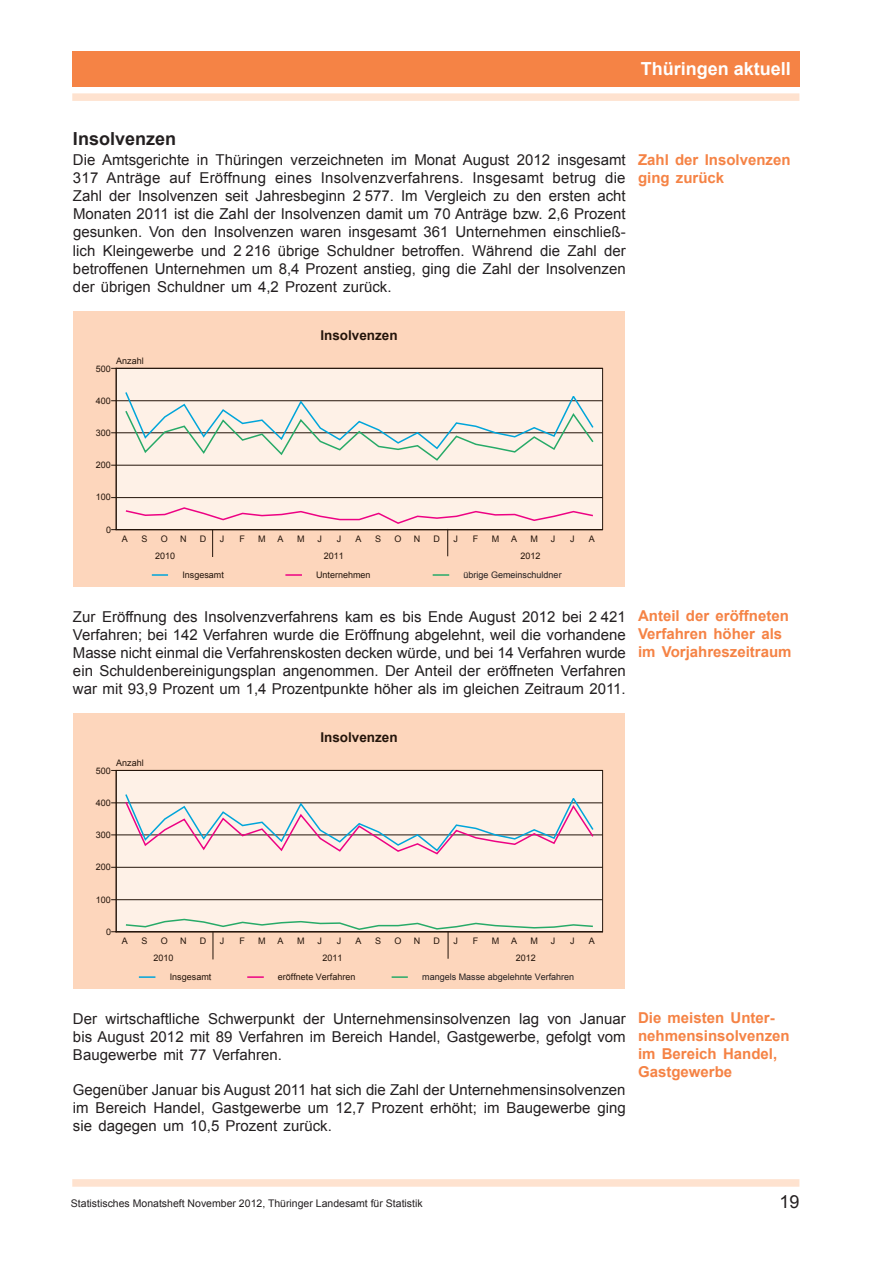
<style>
.page{position:relative;width:893px;height:1263px;background:#fff}
.page>*{position:absolute;margin:0;border:0;box-sizing:border-box;transform-origin:0 0}
.t1{font:700 18px "Arial";color:#fff}
.Überschrift1{font:700 18px "Arial";color:#231f20}
.t2{font:18px "Arial";color:#231f20}
.Text{font:15px/18px "Arial";color:#231f20;text-align:justify}
.t3{font:700 15px/18px "Arial";color:#f58345}
.t4{font:700 13.5px "Arial";color:#24150b}
.t5{font:10.5px "Arial";color:#231f20}
.t6{font:9px "Arial";color:#24150b}
.t7{font:9px "Arial";color:#231f20}
</style>
<div class="page">
<div style="left:72px;top:1179px;width:727px;height:8px;background:#fee2cf"></div>
<div style="left:72px;top:93px;width:727px;height:8px;background:#fee2cf"></div>
<div style="left:72px;top:51px;width:727px;height:35px;background:#f58345"></div>
<div style="left:73px;top:312px;width:552px;height:275px;background:#fdd6bc"></div>
<div style="left:116px;top:368px;width:487px;height:162px;background:#fef1e7"></div>
<hr style="left:602px;top:368px;width:1px;height:162px;background:#24150b">
<hr style="left:116px;top:368px;width:487px;height:1px;background:#24150b">
<hr style="left:116px;top:400px;width:487px;height:1px;background:#24150b">
<hr style="left:116px;top:432px;width:487px;height:1px;background:#24150b">
<hr style="left:116px;top:465px;width:487px;height:1px;background:#24150b">
<hr style="left:116px;top:497px;width:487px;height:1px;background:#24150b">
<svg style="left:124px;top:392px;width:471px;height:69px"></svg>
<hr style="left:115px;top:529px;width:488px;height:1px;background:#24150b">
<hr style="left:116px;top:368px;width:1px;height:162px;background:#24150b">
<svg style="left:152px;top:574px;width:16px;height:2px"></svg>
<svg style="left:285px;top:574px;width:17px;height:2px"></svg>
<svg style="left:433px;top:574px;width:16px;height:2px"></svg>
<svg style="left:124px;top:507px;width:471px;height:50px"></svg>
<div style="left:73px;top:714px;width:552px;height:275px;background:#fdd6bc"></div>
<div style="left:116px;top:770px;width:487px;height:162px;background:#fef1e7"></div>
<hr style="left:602px;top:770px;width:1px;height:162px;background:#24150b">
<hr style="left:116px;top:770px;width:487px;height:1px;background:#24150b">
<hr style="left:116px;top:802px;width:487px;height:1px;background:#24150b">
<hr style="left:116px;top:835px;width:487px;height:1px;background:#24150b">
<hr style="left:116px;top:867px;width:487px;height:1px;background:#24150b">
<hr style="left:116px;top:899px;width:487px;height:1px;background:#24150b">
<svg style="left:124px;top:794px;width:471px;height:61px"></svg>
<hr style="left:115px;top:931px;width:488px;height:1px;background:#24150b">
<hr style="left:116px;top:770px;width:1px;height:162px;background:#24150b">
<svg style="left:139px;top:976px;width:16px;height:2px"></svg>
<svg style="left:247px;top:976px;width:17px;height:2px"></svg>
<svg style="left:392px;top:976px;width:16px;height:2px"></svg>
<svg style="left:124px;top:918px;width:470px;height:41px"></svg>
<p class="t1" style="left:641px;top:57px;width:152px">Thüringen aktuell</p>
<p class="Überschrift1" style="left:73px;top:127px;width:105px">Insolvenzen</p>
<p class="Text" style="left:73px;top:151px;width:554px">Die Amtsgerichte in Thüringen verzeichneten im Monat August 2012 insgesamt 317 Anträge auf Eröffnung eines Insolvenzverfahrens. Insgesamt betrug die Zahl der Insolvenzen seit Jahresbeginn 2 577. Im Vergleich zu den ersten acht Monaten 2011 ist die Zahl der Insolvenzen damit um 70 Anträge bzw. 2,6 Prozent gesunken. Von den Insolvenzen waren insgesamt 361 Unternehmen einschließ&shy;lich Kleingewerbe und 2 216 übrige Schuldner betroffen. Während die Zahl der betroffenen Unternehmen um 8,4 Prozent anstieg, ging die Zahl der Insolvenzen der übrigen Schuldner um 4,2 Prozent zurück.</p>
<p class="t3" style="left:638px;top:151px;width:154px">Zahl der Insolvenzen ging zurück</p>
<p class="t6" style="left:116px;top:355px;width:29px">Anzahl</p>
<p class="t6" style="left:96px;top:362px;width:17px">500</p>
<p class="t6" style="left:96px;top:395px;width:17px">400</p>
<p class="t6" style="left:96px;top:427px;width:17px">300</p>
<p class="t6" style="left:96px;top:459px;width:17px">200</p>
<p class="t6" style="left:96px;top:491px;width:17px">100</p>
<p class="t6" style="left:106px;top:524px;width:7px">0</p>
<p class="t4" style="left:320px;top:327px;width:79px">Insolvenzen</p>
<p class="t6" style="left:122px;top:533px;width:8px">A</p>
<p class="t6" style="left:141px;top:533px;width:8px">S</p>
<p class="t6" style="left:161px;top:533px;width:9px">O</p>
<p class="t6" style="left:180px;top:533px;width:8px">N</p>
<p class="t6" style="left:200px;top:533px;width:8px">D</p>
<p class="t6" style="left:220px;top:533px;width:6px">J</p>
<p class="t6" style="left:239px;top:533px;width:7px">F</p>
<p class="t6" style="left:258px;top:533px;width:9px">M</p>
<p class="t6" style="left:277px;top:533px;width:8px">A</p>
<p class="t6" style="left:297px;top:533px;width:9px">M</p>
<p class="t6" style="left:317px;top:533px;width:6px">J</p>
<p class="t6" style="left:337px;top:533px;width:6px">J</p>
<p class="t6" style="left:356px;top:533px;width:8px">A</p>
<p class="t6" style="left:375px;top:533px;width:8px">S</p>
<p class="t6" style="left:394px;top:533px;width:9px">O</p>
<p class="t6" style="left:414px;top:533px;width:8px">N</p>
<p class="t6" style="left:433px;top:533px;width:8px">D</p>
<p class="t6" style="left:453px;top:533px;width:6px">J</p>
<p class="t6" style="left:473px;top:533px;width:7px">F</p>
<p class="t6" style="left:492px;top:533px;width:9px">M</p>
<p class="t6" style="left:511px;top:533px;width:8px">A</p>
<p class="t6" style="left:531px;top:533px;width:9px">M</p>
<p class="t6" style="left:551px;top:533px;width:6px">J</p>
<p class="t6" style="left:570px;top:533px;width:6px">J</p>
<p class="t6" style="left:589px;top:533px;width:8px">A</p>
<p class="t6" style="left:155px;top:550px;width:22px">2010</p>
<p class="t6" style="left:324px;top:550px;width:22px">2011</p>
<p class="t6" style="left:520px;top:550px;width:22px">2012</p>
<p class="t6" style="left:182px;top:569px;width:43px">Insgesamt</p>
<p class="t6" style="left:316px;top:569px;width:56px">Unternehmen</p>
<p class="t7" style="left:464px;top:569px;width:100px">übrige Gemeinschuldner</p>
<p class="Text" style="left:73px;top:608px;width:554px">Zur Eröffnung des Insolvenzverfahrens kam es bis Ende August 2012 bei 2 421<br>Verfahren; bei 142 Verfahren wurde die Eröffnung abgelehnt, weil die vorhandene Masse nicht einmal die Verfahrenskosten decken würde, und bei 14 Verfahren wurde ein Schuldenbereinigungsplan angenommen. Der Anteil der eröffneten Verfahren war mit 93,9 Prozent um 1,4 Prozentpunkte höher als im gleichen Zeitraum 2011.</p>
<p class="t3" style="left:638px;top:607px;width:155px">Anteil der eröffneten<br>Verfahren höher als im Vorjahreszeitraum</p>
<p class="t6" style="left:116px;top:757px;width:29px">Anzahl</p>
<p class="t6" style="left:96px;top:765px;width:17px">500</p>
<p class="t6" style="left:96px;top:797px;width:17px">400</p>
<p class="t6" style="left:96px;top:829px;width:17px">300</p>
<p class="t6" style="left:96px;top:861px;width:17px">200</p>
<p class="t6" style="left:96px;top:893px;width:17px">100</p>
<p class="t6" style="left:106px;top:926px;width:7px">0</p>
<p class="t4" style="left:320px;top:729px;width:79px">Insolvenzen</p>
<p class="t6" style="left:122px;top:935px;width:8px">A</p>
<p class="t6" style="left:141px;top:935px;width:8px">S</p>
<p class="t6" style="left:161px;top:935px;width:9px">O</p>
<p class="t6" style="left:180px;top:935px;width:8px">N</p>
<p class="t6" style="left:200px;top:935px;width:8px">D</p>
<p class="t6" style="left:220px;top:935px;width:6px">J</p>
<p class="t6" style="left:239px;top:935px;width:7px">F</p>
<p class="t6" style="left:258px;top:935px;width:9px">M</p>
<p class="t6" style="left:277px;top:935px;width:8px">A</p>
<p class="t6" style="left:297px;top:935px;width:9px">M</p>
<p class="t6" style="left:317px;top:935px;width:6px">J</p>
<p class="t6" style="left:337px;top:935px;width:6px">J</p>
<p class="t6" style="left:356px;top:935px;width:8px">A</p>
<p class="t6" style="left:375px;top:935px;width:8px">S</p>
<p class="t6" style="left:394px;top:935px;width:9px">O</p>
<p class="t6" style="left:414px;top:935px;width:8px">N</p>
<p class="t6" style="left:433px;top:935px;width:8px">D</p>
<p class="t6" style="left:453px;top:935px;width:6px">J</p>
<p class="t6" style="left:473px;top:935px;width:7px">F</p>
<p class="t6" style="left:492px;top:935px;width:9px">M</p>
<p class="t6" style="left:511px;top:935px;width:8px">A</p>
<p class="t6" style="left:531px;top:935px;width:9px">M</p>
<p class="t6" style="left:551px;top:935px;width:6px">J</p>
<p class="t6" style="left:570px;top:935px;width:6px">J</p>
<p class="t6" style="left:589px;top:935px;width:8px">A</p>
<p class="t6" style="left:154px;top:952px;width:22px">2010</p>
<p class="t6" style="left:322px;top:952px;width:22px">2011</p>
<p class="t6" style="left:516px;top:952px;width:22px">2012</p>
<p class="t6" style="left:170px;top:971px;width:43px">Insgesamt</p>
<p class="t6" style="left:278px;top:971px;width:79px">eröffnete Verfahren</p>
<p class="t7" style="left:422px;top:971px;width:154px">mangels Masse abgelehnte Verfahren</p>
<p class="Text" style="left:73px;top:1010px;width:554px">Der wirtschaftliche Schwerpunkt der Unternehmensinsolvenzen lag von Januar bis August 2012 mit 89 Verfahren im Bereich Handel, Gastgewerbe, gefolgt vom Baugewerbe mit 77 Verfahren.</p>
<p class="Text" style="left:73px;top:1081px;width:554px">Gegenüber Januar bis August 2011 hat sich die Zahl der Unternehmensinsolvenzen im Bereich Handel, Gastgewerbe um 12,7 Prozent erhöht; im Baugewerbe ging sie dagegen um 10,5 Prozent zurück.</p>
<p class="t3" style="left:638px;top:1009px;width:153px">Die meisten Unter&shy;nehmensinsolvenzen im Bereich Handel,<br>Gastgewerbe</p>
<p class="t5" style="left:71px;top:1196px;width:353px">Statistisches Monatsheft November 2012, Thüringer Landesamt für Statistik</p>
<p class="t2" style="left:779px;top:1190px;width:22px">19</p>
</div>
